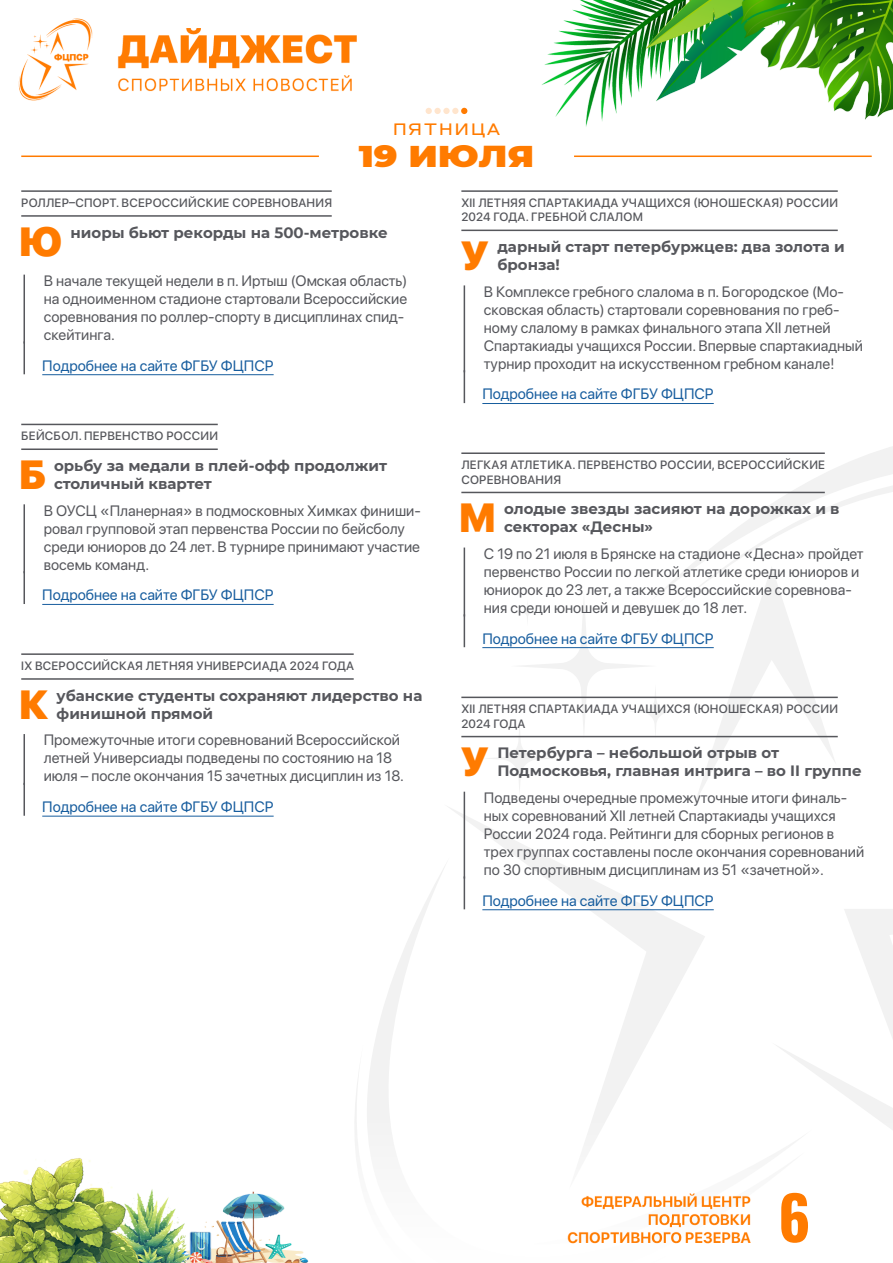
<style>
.page{position:relative;width:893px;height:1263px;background:#fff}
.page>*{position:absolute;margin:0;border:0;box-sizing:border-box;transform-origin:0 0}
.t1{font:700 60px "Oswald";color:#ff7b00}
.Заголовок_1{font:900 40.5px "SF Pro Display";color:#ff7b00}
.t2{font:900 30px "Montserrat";color:#ff7b00;scale:1.2 1}
.t3{font:500 16.5px "Steppe";letter-spacing:.08em;color:#ff7b00;scale:1.09 1}
.Текст{font:15px/18px "SF Pro Display";color:#56575c}
.Заголовок_1-2{font:700 15px/18px "Montserrat";color:#56575c}
.Гиперссылка{font:15px "SF Pro Display";color:#175d9e}
.Подзаголовок{font:italic 500 12px/14.4px "SF Pro Display";letter-spacing:.02em;color:#56575c}
</style>
<div class="page">
<img style="left:0;top:0;width:893px;height:1263px">
<hr style="left:21px;top:156px;width:298px;height:1px;background:#ff7b00">
<hr style="left:574px;top:156px;width:298px;height:1px;background:#ff7b00">
<svg style="left:426px;top:108px;width:6px;height:6px"></svg>
<div style="left:434px;top:108px;width:7px;height:6px;background:#ffe5cd;border-radius:50%"></div>
<div style="left:443px;top:108px;width:7px;height:6px;background:#ffe5cd;border-radius:50%"></div>
<svg style="left:452px;top:108px;width:15px;height:6px"></svg>
<hr style="left:21px;top:215px;width:311px;height:2px;background:#56575c">
<hr style="left:21px;top:190px;width:311px;height:2px;background:#56575c">
<hr style="left:24px;top:275px;width:1px;height:68px;background:#56575c">
<hr style="left:24px;top:341px;width:1px;height:33px;background:#56575c">
<hr style="left:42px;top:374px;width:232px;height:1px;background:#175d9e">
<hr style="left:21px;top:448px;width:197px;height:2px;background:#56575c">
<hr style="left:21px;top:424px;width:197px;height:1px;background:#56575c">
<hr style="left:24px;top:504px;width:1px;height:69px;background:#56575c">
<hr style="left:24px;top:571px;width:1px;height:33px;background:#56575c">
<hr style="left:42px;top:604px;width:232px;height:1px;background:#175d9e">
<hr style="left:21px;top:678px;width:333px;height:2px;background:#56575c">
<hr style="left:21px;top:653px;width:333px;height:2px;background:#56575c">
<hr style="left:24px;top:734px;width:1px;height:51px;background:#56575c">
<hr style="left:24px;top:783px;width:1px;height:33px;background:#56575c">
<hr style="left:42px;top:816px;width:232px;height:1px;background:#175d9e">
<hr style="left:461px;top:230px;width:377px;height:1px;background:#56575c">
<hr style="left:461px;top:190px;width:377px;height:2px;background:#56575c">
<hr style="left:464px;top:285px;width:1px;height:87px;background:#56575c">
<hr style="left:464px;top:370px;width:1px;height:33px;background:#56575c">
<hr style="left:482px;top:403px;width:232px;height:1px;background:#175d9e">
<hr style="left:461px;top:492px;width:364px;height:1px;background:#56575c">
<hr style="left:461px;top:452px;width:364px;height:2px;background:#56575c">
<hr style="left:464px;top:547px;width:1px;height:69px;background:#56575c">
<hr style="left:464px;top:614px;width:1px;height:33px;background:#56575c">
<hr style="left:482px;top:647px;width:232px;height:1px;background:#175d9e">
<hr style="left:461px;top:736px;width:377px;height:1px;background:#56575c">
<hr style="left:461px;top:697px;width:377px;height:1px;background:#56575c">
<hr style="left:464px;top:792px;width:1px;height:86px;background:#56575c">
<hr style="left:464px;top:876px;width:1px;height:33px;background:#56575c">
<hr style="left:482px;top:909px;width:232px;height:1px;background:#175d9e">
<p class="t3" style="left:393px;top:119px;width:100px">ПЯТНИЦА</p>
<h3 class="t2" style="left:359px;top:134px;width:148px">19 ИЮЛЯ</h3>
<p class="Подзаголовок" style="left:21px;top:195px;width:312px">РОЛЛЕР–СПОРТ. ВСЕРОССИЙСКИЕ СОРЕВНОВАНИЯ</p>
<p class="Заголовок_1" style="left:19px;top:212px;width:45px">Ю</p>
<p class="Заголовок_1-2" style="left:70px;top:223px;width:319px">ниоры бьют рекорды на 500-метровке</p>
<p class="Текст" style="left:44px;top:271px;width:365px">В начале текущей недели в п. Иртыш (Омская область) на одноименном стадионе стартовали Всероссийские соревнования по роллер-спорту в дисциплинах спид&shy;скейтинга.</p>
<p class="Гиперссылка" style="left:42px;top:355px;width:233px">Подробнее на сайте ФГБУ ФЦПСР</p>
<p class="Подзаголовок" style="left:21px;top:428px;width:198px">БЕЙСБОЛ. ПЕРВЕНСТВО РОССИИ</p>
<p class="Заголовок_1" style="left:19px;top:445px;width:28px">Б</p>
<p class="Заголовок_1-2" style="left:54px;top:456px;width:335px">орьбу за медали в плей-офф продолжит столичный квартет</p>
<p class="Текст" style="left:44px;top:500px;width:379px">В ОУСЦ «Планерная» в подмосковных Химках финиши&shy;ровал групповой этап первенства России по бейсболу среди юниоров до 24 лет. В турнире принимают участие восемь команд.</p>
<p class="Гиперссылка" style="left:42px;top:584px;width:233px">Подробнее на сайте ФГБУ ФЦПСР</p>
<p class="Подзаголовок" style="left:21px;top:658px;width:334px">IX ВСЕРОССИЙСКАЯ ЛЕТНЯЯ УНИВЕРСИАДА 2024 ГОДА</p>
<p class="Заголовок_1" style="left:19px;top:675px;width:31px">К</p>
<p class="Заголовок_1-2" style="left:57px;top:686px;width:367px">убанские студенты сохраняют лидерство на финишной прямой</p>
<p class="Текст" style="left:44px;top:730px;width:362px">Промежуточные итоги соревнований Всероссийской летней Универсиады подведены по состоянию на 18 июля – после окончания 15 зачетных дисциплин из 18.</p>
<p class="Гиперссылка" style="left:42px;top:796px;width:233px">Подробнее на сайте ФГБУ ФЦПСР</p>
<p class="Подзаголовок" style="left:461px;top:195px;width:378px">XII ЛЕТНЯЯ СПАРТАКИАДА УЧАЩИХСЯ (ЮНОШЕСКАЯ) РОССИИ<br>2024 ГОДА. ГРЕБНОЙ СЛАЛОМ</p>
<p class="Заголовок_1" style="left:461px;top:226px;width:30px">У</p>
<p class="Заголовок_1-2" style="left:497px;top:237px;width:349px">дарный старт петербуржцев: два золота и бронза!</p>
<p class="Текст" style="left:484px;top:281px;width:381px">В Комплексе гребного слалома в п. Богородское (Мо&shy;сковская область) стартовали соревнования по греб&shy;ному слалому в рамках финального этапа XII летней Спартакиады учащихся России. Впервые спартакиадный турнир проходит на искусственном гребном канале!</p>
<p class="Гиперссылка" style="left:482px;top:383px;width:233px">Подробнее на сайте ФГБУ ФЦПСР</p>
<p class="Подзаголовок" style="left:461px;top:457px;width:365px">ЛЕГКАЯ АТЛЕТИКА. ПЕРВЕНСТВО РОССИИ, ВСЕРОССИЙСКИЕ<br>СОРЕВНОВАНИЯ</p>
<p class="Заголовок_1" style="left:459px;top:488px;width:38px">М</p>
<p class="Заголовок_1-2" style="left:504px;top:499px;width:337px">олодые звезды засияют на дорожках и в секторах «Десны»</p>
<p class="Текст" style="left:484px;top:544px;width:381px">С 19 по 21 июля в Брянске на стадионе «Десна» пройдет первенство России по легкой атлетике среди юниоров и юниорок до 23 лет, а также Всероссийские соревнова&shy;ния среди юношей и девушек до 18 лет.</p>
<p class="Гиперссылка" style="left:482px;top:627px;width:233px">Подробнее на сайте ФГБУ ФЦПСР</p>
<p class="Подзаголовок" style="left:461px;top:701px;width:378px">XII ЛЕТНЯЯ СПАРТАКИАДА УЧАЩИХСЯ (ЮНОШЕСКАЯ) РОССИИ<br>2024 ГОДА</p>
<p class="Заголовок_1" style="left:461px;top:732px;width:30px">У</p>
<p class="Заголовок_1-2" style="left:497px;top:743px;width:366px">Петербурга – небольшой отрыв от<br>Подмосковья, главная интрига – во II группе</p>
<p class="Текст" style="left:484px;top:788px;width:382px">Подведены очередные промежуточные итоги финаль&shy;ных соревнований XII летней Спартакиады учащихся России 2024 года. Рейтинги для сборных регионов в трех группах составлены после окончания соревнований по 30 спортивным дисциплинам из 51 «зачетной».</p>
<p class="Гиперссылка" style="left:482px;top:890px;width:233px">Подробнее на сайте ФГБУ ФЦПСР</p>
<h1 class="t1" style="left:778px;top:1186px;width:34px">6</h1>
</div>
